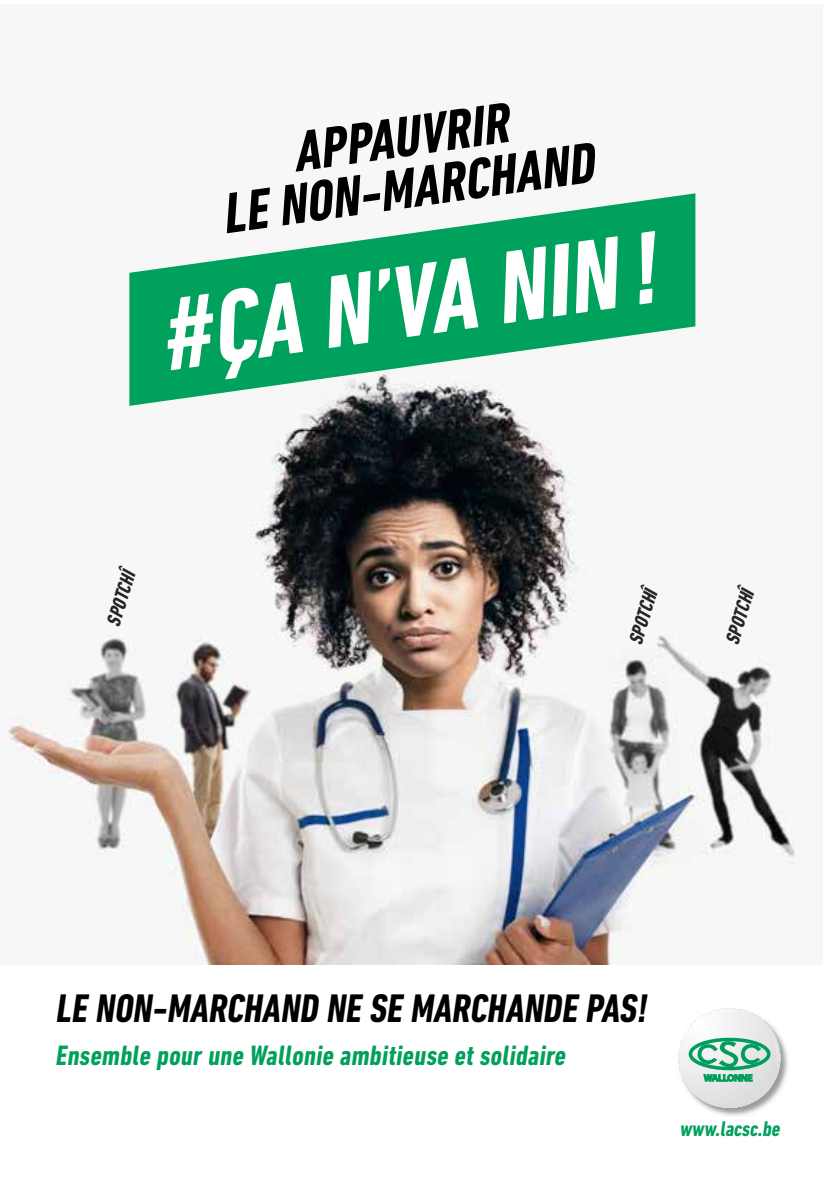
<style>
.page{position:relative;width:823px;height:1191px;background:#fff}
.page>*{position:absolute;margin:0;border:0;box-sizing:border-box;transform-origin:0 0}
.t1{font:italic 700 condensed 104px "DIN Next LT Pro";color:#fff}
.t2{font:italic 700 condensed 58px/51.4px "DIN Next LT Pro";color:#000;text-align:center}
.t3{font:700 condensed 40.6px "DIN Next LT Pro";color:#000}
.t4{font:700 condensed 28.6px "DIN Next LT Pro";color:#00a05d}
.t5{font:700 condensed 21.6px "DIN Next LT Pro";color:#00a05d}
.t6{font:italic 700 condensed 20.2px "DIN Next LT Pro";color:#000}
</style>
<div class="page">
<img style="left:0;top:193px;width:795px;height:771px">
<img style="left:704px;top:1034px;width:84px;height:82px">
<svg style="left:678px;top:1008px;width:101px;height:99px"></svg>
<svg style="left:129px;top:193px;width:566px;height:213px;fill:#00a05d"></svg>
<h2 class="t2" style="left:210px;top:138px;width:376px;rotate:-8deg">APPAUVRIR<br>LE NON-MARCHAND</h2>
<h1 class="t1" style="left:149px;top:278px;width:502px;rotate:-8deg">#ÇA N’VA NIN !</h1>
<p class="t6" style="left:102px;top:622px;width:58px;rotate:-73deg">SPOTCHÎ</p>
<p class="t6" style="left:623px;top:640px;width:58px;rotate:-73deg">SPOTCHÎ</p>
<p class="t6" style="left:720px;top:640px;width:58px;rotate:-73deg">SPOTCHÎ</p>
<h3 class="t3" style="left:55px;top:985px;width:598px">LE NON-MARCHAND NE SE MARCHANDE PAS!</h3>
<p class="t4" style="left:55px;top:1039px;width:515px">Ensemble pour une Wallonie ambitieuse et solidaire</p>
<p class="t5" style="left:679px;top:1116px;width:105px">www.lacsc.be</p>
</div>
